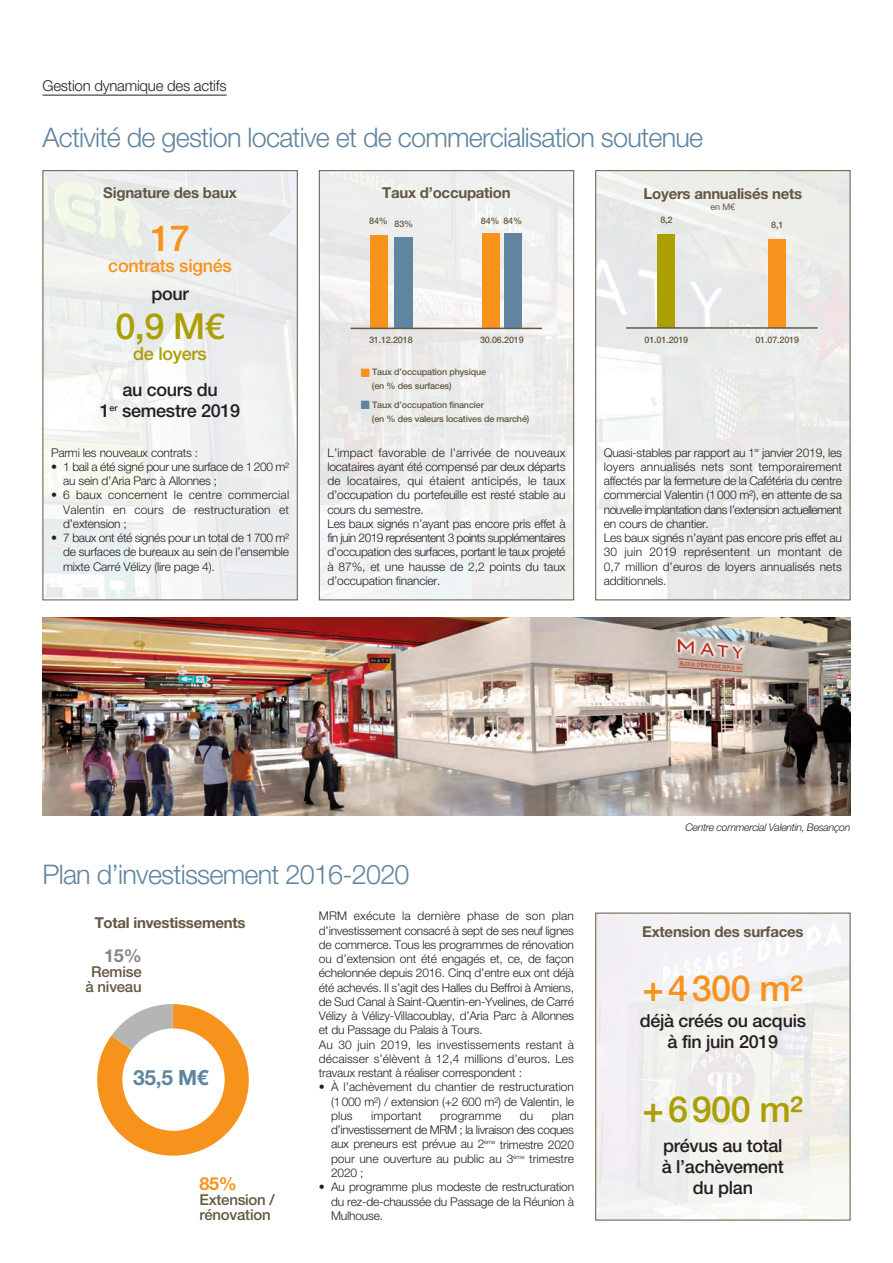
<style>
.page{position:relative;width:893px;height:1263px;background:#fff}
.page>*{position:absolute;margin:0;border:0;box-sizing:border-box;transform-origin:0 0}
.t1{font:500 36px "Helvetica Neue LT Pro";letter-spacing:-.015em;color:#ab9f01}
.t2{font:500 36px "Helvetica Neue LT Pro";letter-spacing:-.015em;color:#f7931d}
.t3{font:300 27px "Helvetica Neue LT Pro";letter-spacing:-.03em;color:#6085a0}
.t4{font:700 21px "Helvetica Neue LT Pro";color:#6085a0}
.t5{font:500 18px/21px "Helvetica Neue LT Pro";letter-spacing:-.015em;color:#231f20;text-align:center}
.t6{font:500 18px "Helvetica Neue LT Pro";letter-spacing:-.015em;color:#f7931d}
.t7{font:500 18px "Helvetica Neue LT Pro";letter-spacing:-.015em;color:#ab9f01}
.t8{font:700 18px "Helvetica Neue LT Pro";color:#f7931d}
.t9{font:700 18px "Helvetica Neue LT Pro";color:#848689}
.t10{font:700 15px "Helvetica Neue LT Pro";letter-spacing:-.015em;color:#625843}
.t11{font:500 15px/15px "Helvetica Neue LT Pro";letter-spacing:-.015em;color:#625843}
.t12{font:300 15px "Helvetica Neue LT Pro";letter-spacing:-.015em;color:#231f20}
.t13{font:300 12px/14.2px "Helvetica Neue LT Pro";letter-spacing:-.015em;color:#231f20;text-align:justify}
.t14{font:300 12px "Helvetica Neue LT Pro";letter-spacing:.01em;color:#231f20}
.t15{font:italic 300 10.5px "Helvetica Neue LT Pro";letter-spacing:-.03em;color:#231f20}
.t16{font:500 9px/14.2px "Helvetica Neue LT Pro";letter-spacing:-.015em;color:#625843}
.t17{font:9px "Helvetica Neue LT Pro";color:#625843}
.s1{color:#f7931d}
.s2{color:#6085a0}
</style>
<div class="page">
<img style="left:321px;top:172px;width:251px;height:426px">
<div style="left:319px;top:170px;width:255px;height:430px;border:1px solid #625843"></div>
<img style="left:45px;top:172px;width:251px;height:426px">
<div style="left:43px;top:170px;width:255px;height:430px;border:1px solid #625843"></div>
<img style="left:597px;top:915px;width:251px;height:303px">
<img style="left:597px;top:172px;width:251px;height:426px">
<div style="left:595px;top:170px;width:255px;height:430px;border:1px solid #625843"></div>
<hr style="left:43px;top:95px;width:184px;height:1px;background:#231f20">
<div style="left:370px;top:235px;width:17px;height:93px;background:#f7931d"></div>
<div style="left:394px;top:237px;width:18px;height:91px;background:#6085a0"></div>
<div style="left:482px;top:233px;width:17px;height:95px;background:#f7931d"></div>
<div style="left:505px;top:233px;width:17px;height:95px;background:#6085a0"></div>
<hr style="left:351px;top:328px;width:191px;height:1px;background:#625843">
<div style="left:658px;top:234px;width:17px;height:94px;background:#ab9f01"></div>
<div style="left:769px;top:240px;width:17px;height:88px;background:#f7931d"></div>
<hr style="left:626px;top:327px;width:191px;height:2px;background:#625843">
<svg style="left:97px;top:1004px;width:152px;height:152px"></svg>
<img style="left:43px;top:617px;width:807px;height:199px">
<p class="t12" style="left:43px;top:81px;width:186px">Gestion dynamique des actifs</p>
<h2 class="t3" style="left:43px;top:128px;width:662px">Activité de gestion locative et de commercialisation soutenue</h2>
<p class="t10" style="left:103px;top:188px;width:135px">Signature des baux</p>
<p class="t10" style="left:382px;top:188px;width:130px">Taux d’occupation</p>
<h1 class="t2" style="left:150px;top:225px;width:41px">17</h1>
<h3 class="t6" style="left:108px;top:259px;width:125px">contrats signés</h3>
<h3 class="t5" style="left:151px;top:285px;width:39px">pour</h3>
<h1 class="t1" style="left:116px;top:313px;width:111px">0,9 M€</h1>
<h3 class="t7" style="left:133px;top:347px;width:75px">de loyers</h3>
<h3 class="t5" style="left:100px;top:381px;width:142px">au cours du<br>1<sup>er</sup> semestre 2019</h3>
<p class="t16" style="left:369px;top:216px;width:46px">84% 83%</p>
<p class="t16" style="left:481px;top:214px;width:43px">84% 84%</p>
<p class="t16" style="left:369px;top:333px;width:45px">31.12.2018</p>
<p class="t16" style="left:480px;top:333px;width:45px">30.06.2019</p>
<p class="t16" style="left:372px;top:366px;width:116px;text-indent:-11px"><span class="s1">■</span> Taux d’occupation physique (en % des surfaces)</p>
<p class="t16" style="left:372px;top:398px;width:159px;text-indent:-11px"><span class="s2">■</span> Taux d’occupation financier<br>(en % des valeurs locatives de marché)</p>
<p class="t10" style="left:644px;top:189px;width:160px">Loyers annualisés nets</p>
<p class="t17" style="left:711px;top:203px;width:26px">en M€</p>
<p class="t16" style="left:660px;top:214px;width:14px">8,2</p>
<p class="t16" style="left:645px;top:333px;width:45px">01.01.2019</p>
<p class="t16" style="left:771px;top:219px;width:14px">8,1</p>
<p class="t16" style="left:755px;top:333px;width:45px">01.07.2019</p>
<p class="t13" style="left:51px;top:446px;width:149px">Parmi les nouveaux contrats :</p>
<p class="t13" style="left:63px;top:461px;width:228px;text-indent:-12px">• 1 bail a été signé pour une surface de 1200 m² au sein d’Aria Parc à Allonnes ;</p>
<p class="t13" style="left:63px;top:489px;width:228px;text-indent:-12px">• 6 baux concernent le centre commercial Valentin en cours de restructuration et d’extension ;</p>
<p class="t13" style="left:63px;top:532px;width:228px;text-indent:-12px">• 7 baux ont été signés pour un total de 1700 m² de surfaces de bureaux au sein de l’ensemble mixte Carré Vélizy (lire page 4).</p>
<p class="t13" style="left:327px;top:446px;width:240px;text-align:left">L’impact favorable de l’arrivée de nouveaux locataires ayant été compensé par deux départs de locataires, qui étaient anticipés, le taux d’occupation du portefeuille est resté stable au cours du semestre.<br>Les baux signés n’ayant pas encore pris effet à fin juin 2019 représentent 3 points supplémentaires d’occupation des surfaces, portant le taux projeté à 87%, et une hausse de 2,2 points du taux d’occupation financier.</p>
<p class="t13" style="left:604px;top:446px;width:240px;text-align:left">Quasi-stables par rapport au 1<sup>er</sup> janvier 2019, les loyers annualisés nets sont temporairement affectés par la fermeture de la Cafétéria du centre commercial Valentin (1000 m²), en attente de sa nouvelle implantation dans l’extension actuellement en cours de chantier.<br>Les baux signés n’ayant pas encore pris effet au 30 juin 2019 représentent un montant de 0,7 million d’euros de loyers annualisés nets additionnels.</p>
<p class="t15" style="left:685px;top:824px;width:167px">Centre commercial Valentin, Besançon</p>
<h2 class="t3" style="left:43px;top:865px;width:369px">Plan d’investissement 2016-2020</h2>
<p class="t10" style="left:95px;top:917px;width:152px">Total investissements</p>
<h3 class="t9" style="left:104px;top:949px;width:39px">15%</h3>
<p class="t11" style="left:86px;top:965px;width:58px;text-align:center">Remise à niveau</p>
<h3 class="t4" style="left:133px;top:1069px;width:77px">35,5 M€</h3>
<h3 class="t8" style="left:199px;top:1177px;width:39px">85%</h3>
<p class="t11" style="left:199px;top:1194px;width:77px">Extension / rénovation</p>
<p class="t13" style="left:319px;top:910px;width:257px;text-align:left">MRM exécute la dernière phase de son plan d’investissement consacré à sept de ses neuf lignes de commerce. Tous les programmes de rénovation ou d’extension ont été engagés et, ce, de façon échelonnée depuis 2016. Cinq d’entre eux ont déjà été achevés. Il s’agit des Halles du Beffroi à Amiens, de Sud Canal à Saint-Quentin-en-Yvelines, de Carré Vélizy à Vélizy-Villacoublay, d’Aria Parc à Allonnes et du Passage du Palais à Tours.<br>Au 30 juin 2019, les investissements restant à décaisser s’élèvent à 12,4 millions d’euros. Les travaux restant à réaliser correspondent :</p>
<p class="t13" style="left:331px;top:1081px;width:245px;text-indent:-12px">• À l’achèvement du chantier de restructuration (1000 m²) / extension (+2 600 m²) de Valentin, le plus</p>
<p class="t13" style="left:331px;top:1109px;width:245px;text-indent:221px">plan d’investissement de MRM ; la livraison des coques aux preneurs est prévue au 2<sup>ème</sup> trimestre 2020 pour une ouverture au public au 3<sup>ème</sup> trimestre 2020 ;</p>
<p class="t13" style="left:331px;top:1181px;width:245px;text-indent:-12px">• Au programme plus modeste de restructuration du rez-de-chaussée du Passage de la Réunion à Mulhouse.</p>
<p class="t14" style="left:371px;top:1111px;width:52px">important</p>
<p class="t14" style="left:440px;top:1111px;width:63px">programme</p>
<p class="t13" style="left:520px;top:1109px;width:15px">du</p>
<p class="t10" style="left:642px;top:926px;width:163px">Extension des surfaces</p>
<h1 class="t2" style="left:643px;top:975px;width:162px">+4300 m²</h1>
<h3 class="t5" style="left:640px;top:1012px;width:168px">déjà créés ou acquis à fin juin 2019</h3>
<h1 class="t1" style="left:643px;top:1096px;width:162px">+6900 m²</h1>
<h3 class="t5" style="left:662px;top:1136px;width:124px">prévus au total à l’achèvement du plan</h3>
</div>
